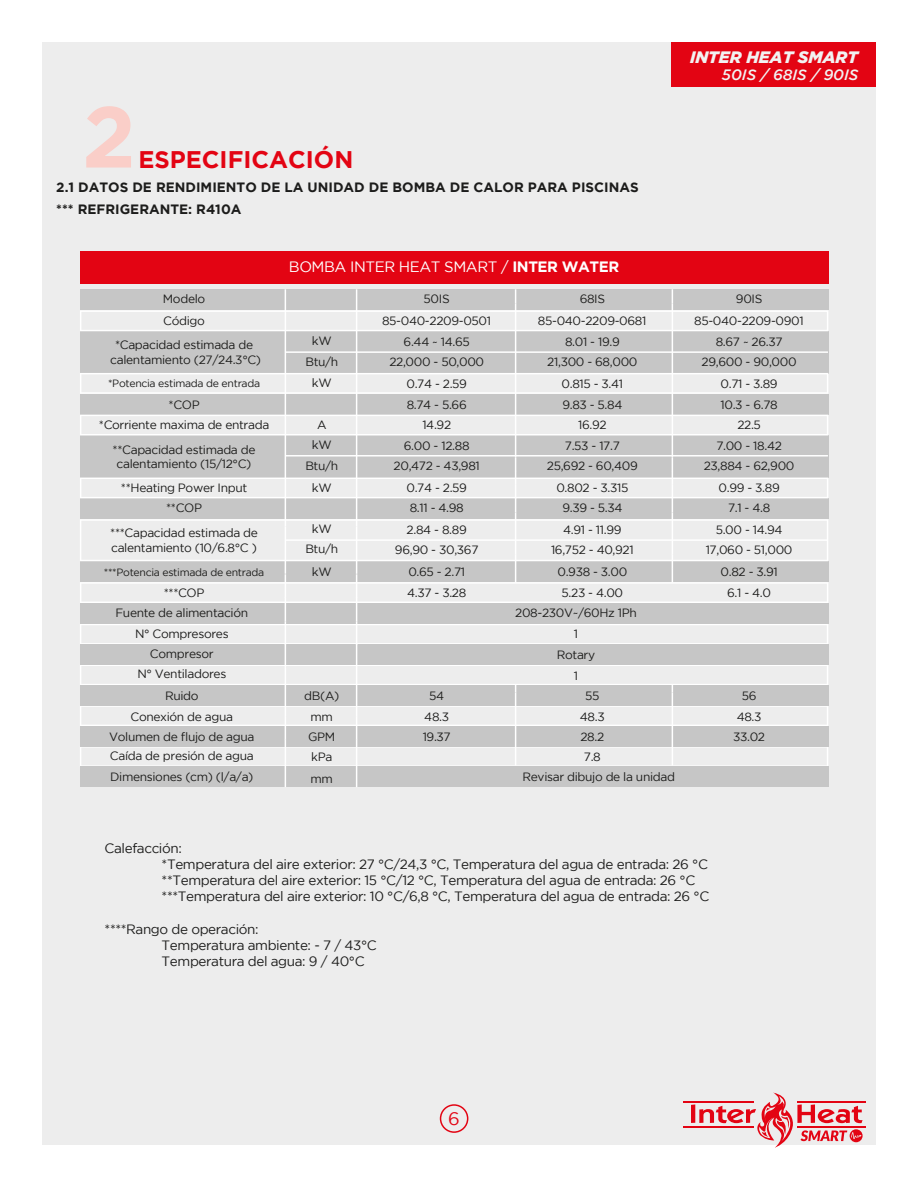
<style>
.page{position:relative;width:918px;height:1188px;background:#fff}
.page>*{position:absolute;margin:0;border:0;box-sizing:border-box;transform-origin:0 0}
.t1{font:700 86.4px "Gotham";color:#facec8}
.t2{font:700 24px "Gotham";color:#e30413}
.t3{font:18px "Gotham";color:#e30413}
.t4{font:italic 900 16.5px "Gotham";color:#f2f2f2}
.t5{font:15px "Gotham";letter-spacing:-.03em;color:#fff}
.t6{font:italic 500 15px "Gotham";color:#f2f2f2}
.t7{font:13.5px/16.2px "Gotham";letter-spacing:-.03em;color:#1c1c1b}
.t8{font:700 13.5px/21.1px "Gotham";color:#1c1c1b}
.t9{font:12px/20.7px "Gotham";letter-spacing:-.03em;color:#1c1c1b;text-align:center}
.t10{font:10.5px "Gotham";letter-spacing:-.03em;color:#1c1c1b}
.s1{font-weight:700}
</style>
<div class="page">
<div style="left:43px;top:42px;width:833px;height:1103px;background:#ededed"></div>
<hr style="left:691px;top:1104px;width:4px;height:19px;background:#e30413">
<hr style="left:683px;top:1126px;width:71px;height:1px;background:#e30413">
<hr style="left:683px;top:1101px;width:71px;height:2px;background:#e30413">
<hr style="left:797px;top:1101px;width:69px;height:2px;background:#e30413">
<hr style="left:797px;top:1126px;width:69px;height:1px;background:#e30413">
<svg style="left:699px;top:1093px;width:164px;height:55px"></svg>
<div style="left:440px;top:1104px;width:28px;height:29px;border:2px solid #e30413;border-radius:50%"></div>
<div style="left:80px;top:251px;width:748px;height:33px;background:#e30413"></div>
<div style="left:80px;top:331px;width:748px;height:42px;background:#c6c6c6"></div>
<div style="left:80px;top:394px;width:748px;height:21px;background:#c6c6c6"></div>
<hr style="left:285px;top:351px;width:543px;height:2px;background:#fff">
<svg style="left:80px;top:373px;width:748px;height:21px"></svg>
<div style="left:80px;top:685px;width:748px;height:21px;background:#c6c6c6"></div>
<hr style="left:285px;top:313px;width:1px;height:213px;background:#fff">
<hr style="left:285px;top:668px;width:1px;height:48px;background:#fff">
<hr style="left:515px;top:303px;width:1px;height:126px;background:#fff">
<hr style="left:515px;top:693px;width:1px;height:72px;background:#fff">
<hr style="left:672px;top:303px;width:1px;height:126px;background:#fff">
<hr style="left:672px;top:693px;width:1px;height:72px;background:#fff">
<hr style="left:356px;top:313px;width:1px;height:213px;background:#fff">
<hr style="left:356px;top:668px;width:1px;height:48px;background:#fff">
<svg style="left:80px;top:415px;width:748px;height:278px"></svg>
<svg style="left:80px;top:289px;width:748px;height:42px"></svg>
<svg style="left:80px;top:705px;width:748px;height:82px"></svg>
<div style="left:671px;top:42px;width:205px;height:45px;background:#e30413"></div>
<h1 class="t1" style="left:82px;top:87px;width:55px">2</h1>
<h2 class="t2" style="left:138px;top:145px;width:216px">ESPECIFICACIÓN</h2>
<p class="t8" style="left:56px;top:177px;width:584px">2.1 DATOS DE RENDIMIENTO DE LA UNIDAD DE BOMBA DE CALOR PARA PISCINAS *** REFRIGERANTE: R410A</p>
<p class="t5" style="left:289px;top:259px;width:332px">BOMBA INTER HEAT SMART / <span class="s1">INTER WATER</span></p>
<h3 class="t4" style="left:690px;top:48px;width:170px">INTER HEAT SMART</h3>
<p class="t6" style="left:722px;top:66px;width:138px">50IS / 68IS / 90IS</p>
<p class="t9" style="left:163px;top:289px;width:44px">Modelo</p>
<p class="t9" style="left:424px;top:289px;width:28px">50IS</p>
<p class="t9" style="left:736px;top:289px;width:28px">90IS</p>
<p class="t9" style="left:580px;top:289px;width:27px">68IS</p>
<p class="t9" style="left:163px;top:310px;width:43px">Código</p>
<p class="t9" style="left:694px;top:310px;width:111px">85-040-2209-0901</p>
<p class="t9" style="left:538px;top:310px;width:110px">85-040-2209-0681</p>
<p class="t9" style="left:382px;top:310px;width:111px">85-040-2209-0501</p>
<p class="t9" style="left:305px;top:331px;width:34px;line-height:20.1px">kW<br>Btu/h</p>
<p class="t9" style="left:702px;top:332px;width:97px;line-height:20.1px">8.67 ~ 26.37<br>29,600 - 90,000</p>
<p class="t9" style="left:547px;top:332px;width:92px;line-height:20.1px">8.01 - 19.9<br>21,300 - 68,000</p>
<p class="t9" style="left:562px;top:373px;width:63px">0.815 - 3.41</p>
<p class="t9" style="left:389px;top:332px;width:96px;line-height:20.1px">6.44 ~ 14.65<br>22,000 - 50,000</p>
<p class="t9" style="left:406px;top:373px;width:62px">0.74 - 2.59</p>
<p class="t9" style="left:110px;top:338px;width:152px;line-height:14.4px">*Capacidad estimada de calentamiento (27/24.3°C)</p>
<p class="t9" style="left:312px;top:372px;width:21px">kW</p>
<p class="t9" style="left:721px;top:373px;width:59px">0.71 - 3.89</p>
<p class="t9" style="left:317px;top:414px;width:11px">A</p>
<p class="t10" style="left:108px;top:378px;width:154px">*Potencia estimada de entrada</p>
<p class="t9" style="left:721px;top:394px;width:59px">10.3 - 6.78</p>
<p class="t9" style="left:562px;top:394px;width:62px">9.83 - 5.84</p>
<p class="t9" style="left:407px;top:394px;width:62px">8.74 - 5.66</p>
<p class="t9" style="left:169px;top:394px;width:33px">*COP</p>
<p class="t9" style="left:99px;top:414px;width:172px">*Corriente maxima de entrada</p>
<p class="t9" style="left:422px;top:414px;width:30px">14.92</p>
<p class="t9" style="left:737px;top:414px;width:25px">22.5</p>
<p class="t9" style="left:394px;top:435px;width:88px">6.00 - 12.88<br>20,472 - 43,981</p>
<p class="t9" style="left:578px;top:414px;width:30px">16.92</p>
<p class="t9" style="left:305px;top:434px;width:34px">kW<br>Btu/h</p>
<p class="t9" style="left:704px;top:435px;width:92px">7.00 - 18.42<br>23,884 - 62,900</p>
<p class="t9" style="left:547px;top:435px;width:93px">7.53 - 17.7<br>25,692 - 60,409</p>
<p class="t9" style="left:113px;top:442px;width:144px;line-height:14.4px">**Capacidad estimada de calentamiento (15/12°C)</p>
<p class="t9" style="left:121px;top:477px;width:128px">**Heating Power Input</p>
<p class="t9" style="left:312px;top:477px;width:21px">kW</p>
<p class="t9" style="left:406px;top:478px;width:62px">0.74 - 2.59</p>
<p class="t9" style="left:719px;top:478px;width:63px">0.99 - 3.89</p>
<p class="t9" style="left:556px;top:478px;width:74px">0.802 - 3.315</p>
<p class="t9" style="left:166px;top:498px;width:37px">**COP</p>
<p class="t9" style="left:410px;top:498px;width:56px">8.11 - 4.98</p>
<p class="t9" style="left:562px;top:498px;width:62px">9.39 - 5.34</p>
<p class="t9" style="left:728px;top:498px;width:44px">7.1 - 4.8</p>
<p class="t9" style="left:305px;top:519px;width:34px;line-height:20px">kW<br>Btu/h</p>
<p class="t9" style="left:110px;top:526px;width:149px;line-height:14.4px;text-align:left">***Capacidad estimada de calentamiento (10/6.8°C )</p>
<p class="t9" style="left:395px;top:520px;width:85px;line-height:20px">2.84 - 8.89<br>96,90 - 30,367</p>
<p class="t9" style="left:551px;top:520px;width:84px;line-height:20px">4.91 - 11.99<br>16,752 - 40,921</p>
<p class="t9" style="left:706px;top:520px;width:88px;line-height:20px">5.00 - 14.94<br>17,060 - 51,000</p>
<p class="t10" style="left:104px;top:566px;width:162px">***Potencia estimada de entrada</p>
<p class="t9" style="left:312px;top:561px;width:21px">kW</p>
<p class="t9" style="left:721px;top:561px;width:59px">0.82 - 3.91</p>
<p class="t9" style="left:408px;top:561px;width:58px">0.65 - 2.71</p>
<p class="t9" style="left:557px;top:561px;width:71px">0.938 - 3.00</p>
<p class="t9" style="left:164px;top:582px;width:42px">***COP</p>
<p class="t9" style="left:407px;top:582px;width:61px">4.37 - 3.28</p>
<p class="t9" style="left:562px;top:582px;width:63px">5.23 - 4.00</p>
<p class="t9" style="left:727px;top:582px;width:45px">6.1 - 4.0</p>
<p class="t9" style="left:115px;top:602px;width:134px">Fuente de alimentación</p>
<p class="t9" style="left:150px;top:643px;width:65px">Compresor</p>
<p class="t9" style="left:135px;top:623px;width:95px">N° Compresores</p>
<p class="t9" style="left:137px;top:663px;width:90px;line-height:21.1px">N° Ventiladores<br>Ruido</p>
<p class="t9" style="left:131px;top:706px;width:104px">Conexión de agua</p>
<p class="t9" style="left:304px;top:685px;width:37px">dB(A)</p>
<p class="t9" style="left:311px;top:706px;width:24px">mm</p>
<p class="t9" style="left:429px;top:685px;width:17px">54</p>
<p class="t9" style="left:424px;top:706px;width:26px">48.3</p>
<p class="t9" style="left:515px;top:603px;width:123px">208-230V~/60Hz 1Ph</p>
<p class="t9" style="left:574px;top:623px;width:6px">1</p>
<p class="t9" style="left:557px;top:644px;width:40px">Rotary<br>1</p>
<p class="t9" style="left:580px;top:685px;width:26px">55<br>48.3</p>
<p class="t9" style="left:742px;top:685px;width:16px">56</p>
<p class="t9" style="left:737px;top:706px;width:26px">48.3</p>
<p class="t9" style="left:109px;top:726px;width:147px">Volumen de flujo de agua</p>
<p class="t9" style="left:110px;top:746px;width:145px;text-align:left">Caída de presión de agua<br>Dimensiones (cm) (l/a/a)</p>
<p class="t9" style="left:308px;top:726px;width:29px">GPM</p>
<p class="t9" style="left:733px;top:726px;width:34px">33.02</p>
<p class="t9" style="left:423px;top:726px;width:30px">19.37</p>
<p class="t9" style="left:580px;top:726px;width:25px;text-align:left">28.2<br>7.8</p>
<p class="t9" style="left:311px;top:746px;width:23px">kPa</p>
<p class="t9" style="left:311px;top:768px;width:24px">mm</p>
<p class="t9" style="left:523px;top:766px;width:154px">Revisar dibujo de la unidad</p>
<p class="t7" style="left:162px;top:839px;width:549px;text-indent:-57px">Calefacción:<br>*Temperatura del aire exterior: 27 °C/24,3 °C, Temperatura del agua de entrada: 26 °C **Temperatura del aire exterior: 15 °C/12 °C, Temperatura del agua de entrada: 26 °C ***Temperatura del aire exterior: 10 °C/6,8 °C, Temperatura del agua de entrada: 26 °C</p>
<p class="t7" style="left:162px;top:920px;width:217px;text-indent:-57px">****Rango de operación:<br>Temperatura ambiente: - 7 / 43°C<br>Temperatura del agua: 9 / 40°C</p>
<h3 class="t3" style="left:448px;top:1109px;width:13px">6</h3>
</div>
